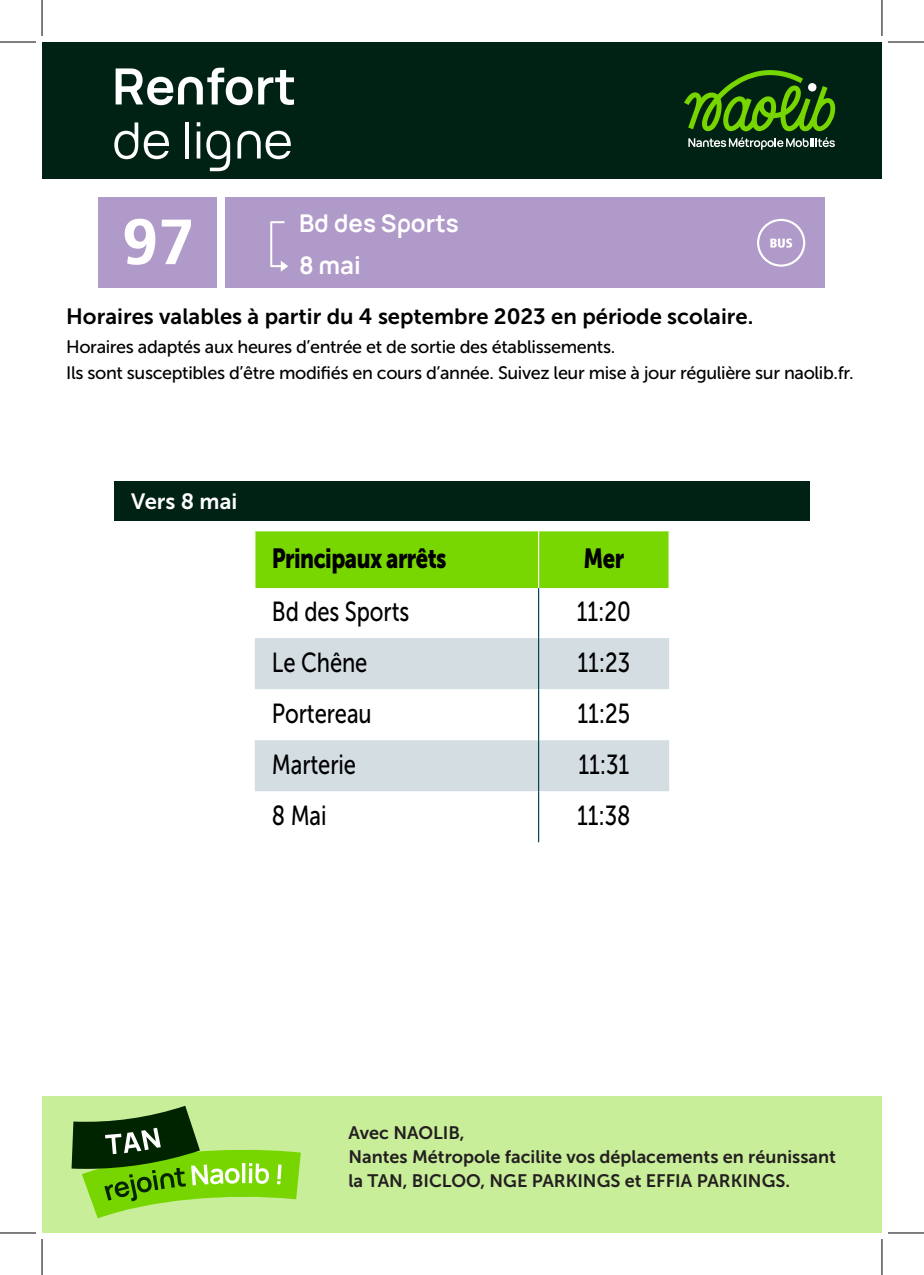
<style>
.page{position:relative;width:924px;height:1275px;background:#fff}
.page>*{position:absolute;margin:0;border:0;box-sizing:border-box;transform-origin:0 0}
.t1{font:700 50px "Naotypo";color:#fff}
.t2{font:50px "Naotypo";color:#fff}
.Texte_de_corps_gauch{font:27.6px "Museo Sans 500";letter-spacing:-.005em;color:#000001;scale:.8 1}
.Texte_de_corps_centr{font:27.6px "Museo Sans 500";letter-spacing:-.005em;color:#000001;scale:.8 1}
.Texte_En-tête{font:27.6px "Museo Sans 900";letter-spacing:-.025em;color:#000001;scale:.8 1}
.t3{font:700 24px "Naotypo";color:#fff}
.t4{font:22px "Museo Sans 700";color:#000001}
.t5{font:22px "Museo Sans 700";color:#fff}
.t6{font:18px "Museo Sans 500";letter-spacing:-.02em;color:#000001}
.t7{font:18px/24px "Museo Sans 700";color:#231f20}
</style>
<div class="page">
<div style="left:225px;top:197px;width:599px;height:91px;background:#b09ac9"></div>
<svg style="left:270px;top:221px;width:18px;height:51px"></svg>
<svg style="left:757px;top:219px;width:47px;height:48px"></svg>
<div style="left:114px;top:481px;width:695px;height:40px;background:#002214"></div>
<div style="left:99px;top:197px;width:118px;height:91px;background:#b09ac9"></div>
<div style="left:255px;top:531px;width:413px;height:57px;background:#78d700"></div>
<svg style="left:255px;top:588px;width:413px;height:254px"></svg>
<svg style="left:255px;top:638px;width:413px;height:153px;fill:#d4dde2"></svg>
<hr style="left:537px;top:531px;width:2px;height:57px;background:#fff">
<hr style="left:537px;top:588px;width:2px;height:50px;background:#004650">
<hr style="left:537px;top:638px;width:2px;height:51px;background:#004650">
<hr style="left:537px;top:689px;width:2px;height:51px;background:#004650">
<hr style="left:537px;top:740px;width:2px;height:51px;background:#004650">
<hr style="left:537px;top:791px;width:2px;height:51px;background:#004650">
<svg style="left:125px;top:219px;width:30px;height:46px"></svg>
<svg style="left:162px;top:220px;width:29px;height:44px"></svg>
<div style="left:42px;top:42px;width:839px;height:136px;background:#002214"></div>
<svg style="left:684px;top:70px;width:151px;height:80px"></svg>
<div style="left:42px;top:1096px;width:839px;height:137px;background:#c9ee9a"></div>
<svg style="left:71px;top:1105px;width:230px;height:113px"></svg>
<hr style="left:0;top:42px;width:36px;height:1px;background:#000">
<hr style="left:887px;top:42px;width:36px;height:1px;background:#000">
<hr style="left:0;top:1232px;width:36px;height:1px;background:#000">
<hr style="left:887px;top:1232px;width:36px;height:1px;background:#000">
<hr style="left:42px;top:0;width:1px;height:36px;background:#000">
<hr style="left:42px;top:1239px;width:1px;height:36px;background:#000">
<hr style="left:881px;top:0;width:1px;height:36px;background:#000">
<hr style="left:881px;top:1239px;width:1px;height:36px;background:#000">
<p class="t1" style="left:112px;top:45px;width:186px">Renfort</p>
<p class="t2" style="left:112px;top:103px;width:182px">de ligne</p>
<p class="t3" style="left:299px;top:203px;width:161px">Bd des Sports</p>
<p class="t3" style="left:299px;top:245px;width:63px">8 mai</p>
<p class="t4" style="left:66px;top:304px;width:688px">Horaires valables à partir du 4 septembre 2023 en période scolaire.</p>
<p class="t6" style="left:66px;top:337px;width:550px">Horaires adaptés aux heures d’entrée et de sortie des établissements.</p>
<p class="t6" style="left:66px;top:363px;width:788px">Ils sont susceptibles d’être modifiés en cours d’année. Suivez leur mise à jour régulière sur naolib.fr.</p>
<p class="t5" style="left:131px;top:489px;width:108px">Vers 8 mai</p>
<p class="Texte_En-tête" style="left:272px;top:542px;width:220px">Principaux arrêts</p>
<p class="Texte_En-tête" style="left:583px;top:542px;width:52px">Mer</p>
<p class="Texte_de_corps_gauch" style="left:272px;top:597px;width:173px">Bd des Sports</p>
<p class="Texte_de_corps_centr" style="left:576px;top:597px;width:69px">11:20</p>
<p class="Texte_de_corps_gauch" style="left:272px;top:647px;width:121px">Le Chêne</p>
<p class="Texte_de_corps_centr" style="left:577px;top:647px;width:67px">11:23</p>
<p class="Texte_de_corps_gauch" style="left:272px;top:698px;width:126px">Portereau</p>
<p class="Texte_de_corps_centr" style="left:577px;top:698px;width:67px">11:25</p>
<p class="Texte_de_corps_gauch" style="left:272px;top:749px;width:107px">Marterie</p>
<p class="Texte_de_corps_centr" style="left:578px;top:749px;width:65px">11:31</p>
<p class="Texte_de_corps_gauch" style="left:272px;top:800px;width:70px">8 Mai</p>
<p class="Texte_de_corps_centr" style="left:577px;top:800px;width:68px">11:38</p>
<p class="t7" style="left:348px;top:1120px;width:118px">Avec NAOLIB,</p>
<p class="t7" style="left:348px;top:1144px;width:488px">Nantes Métropole facilite vos déplacements en réunissant la TAN, BICLOO, NGE PARKINGS et EFFIA PARKINGS.</p>
</div>
